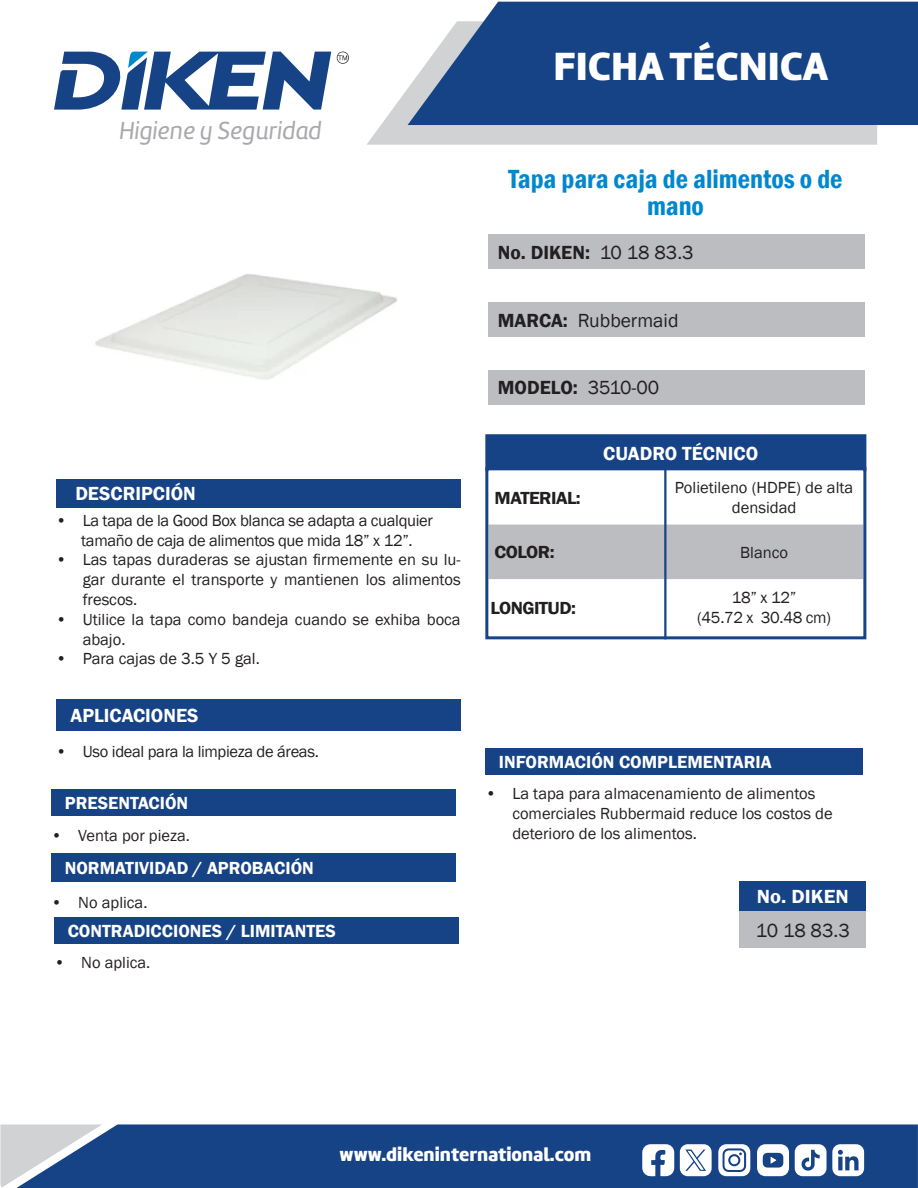
<style>
.page{position:relative;width:918px;height:1188px;background:#fff}
.page>*{position:absolute;margin:0;border:0;box-sizing:border-box;transform-origin:0 0}
.t1{font:40.8px "Amelia Basic Black";color:#fff}
.TÍTULO{font:600 condensed 27px/27px "Franklin Gothic";color:#0088ce;text-align:center}
.t2{font:25.5px "Amelia Basic Italic";color:#a8a9ad}
.t3{font:600 19.5px "Franklin Gothic";color:#fff}
.t4{font:600 19.5px "Franklin Gothic";color:#231f20}
.t5{font:19.5px "Amelia Basic Black";color:#fff}
.t6{font:19.5px "Franklin Gothic";color:#231f20}
.t7{font:600 19.5px "Franklin Gothic";color:#fff;scale:1.05 1}
.t8{font:600 18px "Franklin Gothic";color:#fff}
.t9{font:600 18px "Franklin Gothic";letter-spacing:-.03em;color:#231f20;scale:1.05 1}
.t10{font:16.5px/19.8px "Franklin Gothic";color:#231f20}
.t11{font:16.5px "Franklin Gothic";letter-spacing:-.02em;color:#231f20}
.s1{font-weight:400}
.s2{font-weight:600}
</style>
<div class="page">
<div style="left:102px;top:1124px;width:816px;height:64px;background:#164386"></div>
<svg style="left:0;top:1124px;width:102px;height:64px;background:#95a6be"></svg>
<svg style="left:367px;top:88px;width:510px;height:57px;background:#d5d6d8"></svg>
<svg style="left:408px;top:2px;width:510px;height:123px;background:#2b5490"></svg>
<svg style="left:54px;top:51px;width:277px;height:59px"></svg>
<svg style="left:337px;top:52px;width:12px;height:12px"></svg>
<svg style="left:680px;top:1144px;width:32px;height:32px"></svg>
<svg style="left:642px;top:1144px;width:32px;height:32px"></svg>
<svg style="left:718px;top:1144px;width:32px;height:32px"></svg>
<div style="left:730px;top:1156px;width:8px;height:8px;background:#fff;border-radius:50%"></div>
<svg style="left:757px;top:1144px;width:32px;height:32px"></svg>
<svg style="left:795px;top:1144px;width:69px;height:32px"></svg>
<div style="left:488px;top:235px;width:376px;height:34px;background:#bcbdc0"></div>
<div style="left:488px;top:303px;width:376px;height:34px;background:#bcbdc0"></div>
<div style="left:488px;top:370px;width:376px;height:34px;background:#bcbdc0"></div>
<div style="left:487px;top:436px;width:378px;height:34px;background:#164386"></div>
<div style="left:485px;top:434px;width:381px;height:37px;border:3px solid #164386"></div>
<svg style="left:489px;top:471px;width:373px;height:164px"></svg>
<div style="left:489px;top:525px;width:373px;height:54px;background:#bcbdc0"></div>
<div style="left:485px;top:467px;width:381px;height:172px;border:3px solid #164386"></div>
<hr style="left:664px;top:468px;width:2px;height:171px;background:#164386">
<div style="left:56px;top:479px;width:405px;height:28px;background:#164386"></div>
<div style="left:56px;top:699px;width:405px;height:32px;background:#164386"></div>
<div style="left:51px;top:790px;width:405px;height:26px;background:#164386"></div>
<div style="left:54px;top:917px;width:405px;height:27px;background:#164386"></div>
<div style="left:51px;top:853px;width:405px;height:29px;background:#164386"></div>
<div style="left:485px;top:748px;width:378px;height:27px;background:#164386"></div>
<div style="left:739px;top:881px;width:127px;height:31px;background:#164386"></div>
<div style="left:739px;top:912px;width:127px;height:36px;background:#bcbdc0"></div>
<img style="left:95px;top:274px;width:302px;height:106px">
<h3 class="t2" style="left:119px;top:116px;width:204px">Higiene y Seguridad</h3>
<p class="t3" style="left:75px;top:481px;width:122px">DESCRIPCIÓN</p>
<p class="t11" style="left:56px;top:510px;width:379px">• La tapa de la Good Box blanca se adapta a cualquier</p>
<p class="t11" style="left:81px;top:530px;width:333px">tamaño de caja de alimentos que mida 18” x 12”.</p>
<p class="t10" style="left:83px;top:550px;width:380px;text-align:justify;text-indent:-27px">• Las tapas duraderas se ajustan firmemente en su lu&shy;gar durante el transporte y mantienen los alimentos frescos.</p>
<p class="t10" style="left:83px;top:610px;width:380px;text-indent:-27px">• Utilice la tapa como bandeja cuando se exhiba boca abajo.</p>
<p class="t10" style="left:56px;top:649px;width:206px">• Para cajas de 3.5 Y 5 gal.</p>
<p class="t3" style="left:70px;top:703px;width:129px">APLICACIONES</p>
<p class="t11" style="left:56px;top:742px;width:264px">• Uso ideal para la limpieza de áreas.</p>
<p class="t8" style="left:65px;top:792px;width:125px">PRESENTACIÓN</p>
<p class="t10" style="left:51px;top:826px;width:140px">• Venta por pieza.</p>
<p class="t8" style="left:65px;top:857px;width:251px">NORMATIVIDAD / APROBACIÓN</p>
<p class="t10" style="left:51px;top:893px;width:98px">• No aplica.</p>
<p class="t8" style="left:68px;top:919px;width:270px">CONTRADICCIONES / LIMITANTES</p>
<p class="t10" style="left:54px;top:953px;width:98px">• No aplica.</p>
<h1 class="t1" style="left:553px;top:41px;width:276px">FICHA TÉCNICA</h1>
<p class="TÍTULO" style="left:508px;top:165px;width:336px">Tapa para caja de alimentos o de mano</p>
<p class="t4" style="left:498px;top:240px;width:197px">No. DIKEN: <span class="s1">10 18 83.3</span></p>
<p class="t6" style="left:498px;top:308px;width:182px"><span class="s2">MARCA:</span> Rubbermaid</p>
<p class="t4" style="left:498px;top:376px;width:163px">MODELO: <span class="s1">3510-00</span></p>
<p class="t3" style="left:603px;top:441px;width:156px">CUADRO TÉCNICO</p>
<p class="t9" style="left:495px;top:487px;width:84px">MATERIAL:</p>
<p class="t10" style="left:675px;top:478px;width:180px;text-align:center">Polietileno (HDPE) de alta densidad</p>
<p class="t9" style="left:495px;top:541px;width:59px">COLOR:</p>
<p class="t10" style="left:740px;top:543px;width:49px">Blanco</p>
<p class="t9" style="left:490px;top:596px;width:83px">LONGITUD:</p>
<p class="t10" style="left:732px;top:588px;width:66px">18” x 12”</p>
<p class="t10" style="left:697px;top:608px;width:135px">(45.72 x 30.48 cm)</p>
<p class="t8" style="left:499px;top:751px;width:274px">INFORMACIÓN COMPLEMENTARIA</p>
<p class="t10" style="left:512px;top:784px;width:322px;text-indent:-27px">• La tapa para almacenamiento de alimentos comerciales Rubbermaid reduce los costos de deterioro de los alimentos.</p>
<p class="t7" style="left:757px;top:885px;width:89px">No. DIKEN</p>
<p class="t6" style="left:756px;top:918px;width:95px">10 18 83.3</p>
<p class="t5" style="left:340px;top:1143px;width:253px">www.dikeninternational.com</p>
</div>
